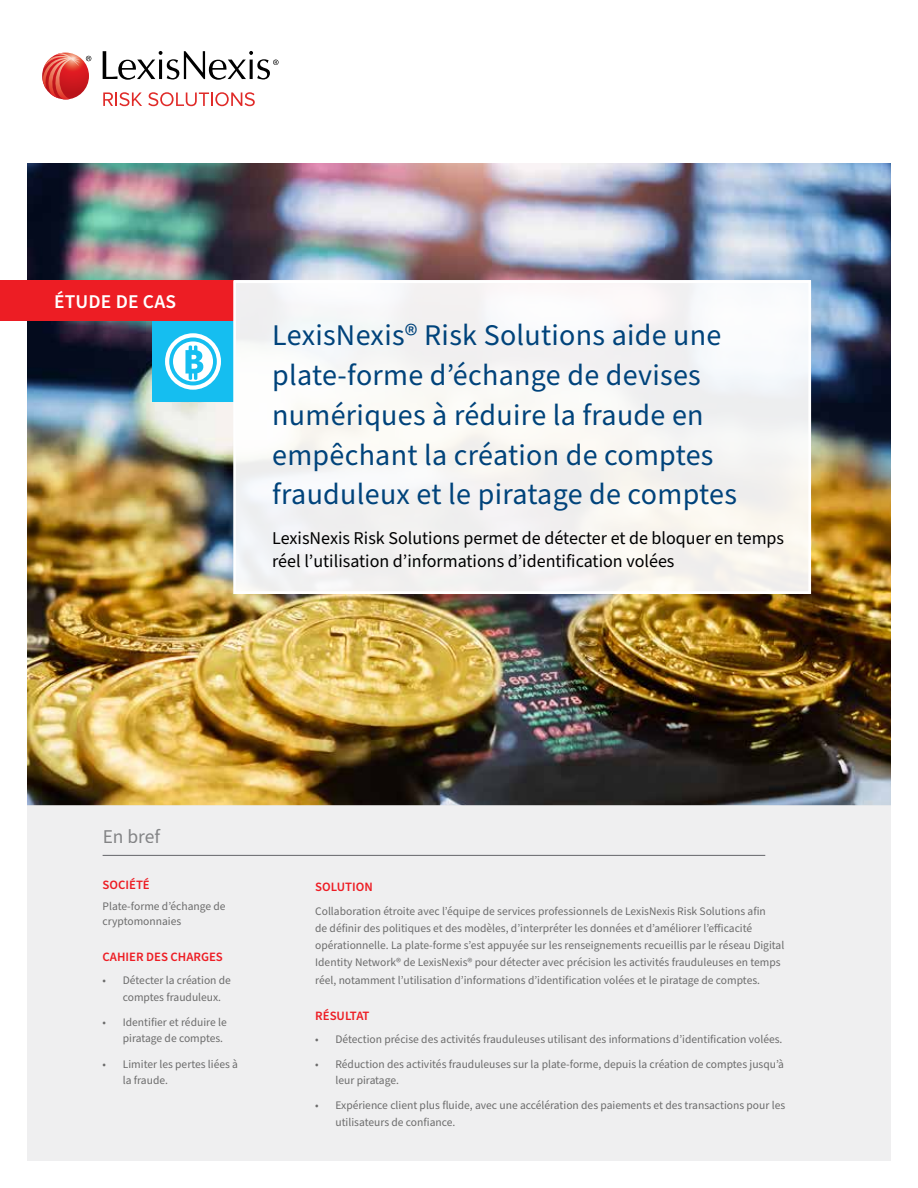
<style>
.page{position:relative;width:918px;height:1188px;background:#fff}
.page>*{position:absolute;margin:0;border:0;box-sizing:border-box;transform-origin:0 0}
.t1{font:30px/39.8px "Source Sans Pro";letter-spacing:.01em;color:#00437b}
.t2{font:600 19.5px "Source Sans Pro";letter-spacing:.01em;color:#fff}
.t3{font:19.5px "Source Sans Pro";color:#636466}
.t4{font:18px/23.2px "Source Sans Pro";color:#000}
.t5{font:600 12.75px "Source Sans Pro";color:#ed1d24}
.t6{font:11.55px/16.5px "Source Sans Pro";color:#6c6c6c}
</style>
<div class="page">
<img style="left:27px;top:163px;width:864px;height:643px">
<div style="left:0;top:280px;width:233px;height:41px;background:#ed1d24"></div>
<div style="left:27px;top:806px;width:864px;height:355px;background:#ececed"></div>
<hr style="left:103px;top:855px;width:662px;height:1px;background:#636569">
<svg style="left:103px;top:92px;width:39px;height:14px"></svg>
<svg style="left:148px;top:92px;width:107px;height:14px"></svg>
<svg style="left:103px;top:51px;width:176px;height:29px"></svg>
<svg style="left:43px;top:53px;width:48px;height:46px"></svg>
<div style="left:152px;top:321px;width:82px;height:81px;background:#15bef0"></div>
<div style="left:234px;top:280px;width:576px;height:314px;background:#f5f5f3"></div>
<div style="left:233px;top:280px;width:578px;height:314px;border:3px solid #fff"></div>
<svg style="left:165px;top:333px;width:56px;height:57px"></svg>
<h2 class="t2" style="left:54px;top:288px;width:124px">ÉTUDE DE CAS</h2>
<h1 class="t1" style="left:272px;top:317px;width:466px">LexisNexis® Risk Solutions aide une plate-forme d’échange de devises numériques à réduire la fraude en empêchant la création de comptes frauduleux et le piratage de comptes</h1>
<h3 class="t4" style="left:272px;top:527px;width:513px">LexisNexis Risk Solutions permet de détecter et de bloquer en temps réel l’utilisation d’informations d’identification volées</h3>
<h2 class="t3" style="left:103px;top:823px;width:59px">En bref</h2>
<p class="t5" style="left:103px;top:876px;width:49px">SOCIÉTÉ</p>
<p class="t6" style="left:103px;top:899px;width:125px;line-height:15px">Plate-forme d’échange de cryptomonnaies</p>
<p class="t5" style="left:103px;top:949px;width:122px">CAHIER DES CHARGES</p>
<p class="t6" style="left:123px;top:973px;width:110px;text-indent:-20px">• Détecter la création de comptes frauduleux.</p>
<p class="t6" style="left:123px;top:1014px;width:105px;text-indent:-20px">• Identifier et réduire le piratage de comptes.</p>
<p class="t6" style="left:123px;top:1056px;width:117px;text-indent:-20px">• Limiter les pertes liées à la fraude.</p>
<p class="t5" style="left:315px;top:878px;width:59px">SOLUTION</p>
<p class="t6" style="left:315px;top:902px;width:471px;line-height:17.2px">Collaboration étroite avec l’équipe de services professionnels de LexisNexis Risk Solutions afin<br>de définir des politiques et des modèles, d’interpréter les données et d’améliorer l’efficacité opérationnelle. La plate-forme s’est appuyée sur les renseignements recueillis par le réseau Digital Identity Network® de LexisNexis® pour détecter avec précision les activités frauduleuses en temps réel, notamment l’utilisation d’informations d’identification volées et le piratage de comptes.</p>
<p class="t5" style="left:315px;top:1007px;width:56px">RÉSULTAT</p>
<p class="t6" style="left:315px;top:1031px;width:469px">• Détection précise des activités frauduleuses utilisant des informations d’identification volées.</p>
<p class="t6" style="left:335px;top:1056px;width:450px;text-indent:-20px">• Réduction des activités frauduleuses sur la plate-forme, depuis la création de comptes jusqu’à leur piratage.</p>
<p class="t6" style="left:335px;top:1098px;width:451px;text-indent:-20px">• Expérience client plus fluide, avec une accélération des paiements et des transactions pour les utilisateurs de confiance.</p>
</div>
